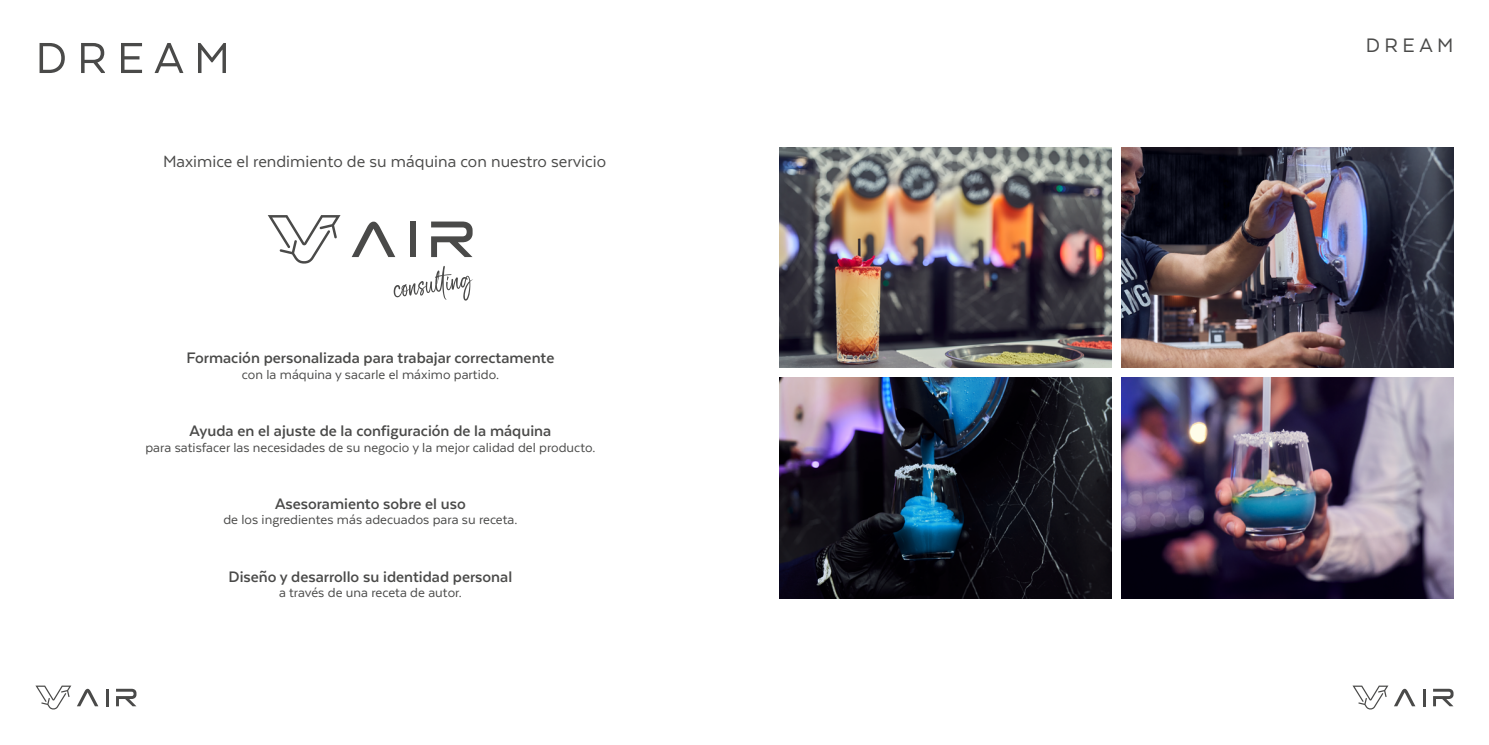
<style>
.page{position:relative;width:1489px;height:745px;background:#fff}
.page>*{position:absolute;margin:0;border:0;box-sizing:border-box;transform-origin:0 0}
.t1{font:50px "Texta";letter-spacing:.2em;color:#4a4a49}
.t2{font:22.5px "Texta";letter-spacing:.2em;color:#4a4a49}
.t3{font:18.75px "Texta";color:#4a4a49}
.t4{font:700 17.5px "Texta";color:#4a4a49}
.t5{font:15px "Texta";color:#4a4a49}
</style>
<div class="page">
<svg style="left:77px;top:688px;width:21px;height:17px"></svg>
<hr style="left:106px;top:688px;width:3px;height:17px;background:#4a4a49">
<svg style="left:116px;top:688px;width:20px;height:17px"></svg>
<svg style="left:35px;top:685px;width:36px;height:24px"></svg>
<hr style="left:1422px;top:688px;width:3px;height:17px;background:#4a4a49">
<svg style="left:1433px;top:688px;width:20px;height:17px"></svg>
<svg style="left:1352px;top:685px;width:63px;height:24px"></svg>
<img style="left:780px;top:148px;width:331px;height:219px">
<svg style="left:351px;top:221px;width:44px;height:36px"></svg>
<div style="left:410px;top:221px;width:6px;height:36px;background:#4a4a49"></div>
<svg style="left:431px;top:221px;width:41px;height:36px"></svg>
<svg style="left:268px;top:215px;width:72px;height:48px"></svg>
<svg style="left:393px;top:266px;width:80px;height:34px"></svg>
<img style="left:1121px;top:377px;width:332px;height:221px">
<img style="left:1121px;top:148px;width:332px;height:219px">
<img style="left:780px;top:377px;width:331px;height:221px">
<h1 class="t1" style="left:35px;top:32px;width:196px">DREAM</h1>
<h2 class="t2" style="left:1365px;top:34px;width:89px">DREAM</h2>
<p class="t3" style="left:163px;top:151px;width:444px">Maximice el rendimiento de su máquina con nuestro servicio</p>
<p class="t4" style="left:186px;top:349px;width:369px">Formación personalizada para trabajar correctamente</p>
<p class="t5" style="left:242px;top:366px;width:258px">con la máquina y sacarle el máximo partido.</p>
<p class="t4" style="left:190px;top:421px;width:363px">Ayuda en el ajuste de la configuración de la máquina</p>
<p class="t5" style="left:145px;top:439px;width:451px">para satisfacer las necesidades de su negocio y la mejor calidad del producto.</p>
<p class="t4" style="left:275px;top:494px;width:192px">Asesoramiento sobre el uso</p>
<p class="t5" style="left:223px;top:512px;width:296px">de los ingredientes más adecuados para su receta.</p>
<p class="t4" style="left:229px;top:567px;width:285px">Diseño y desarrollo su identidad personal</p>
<p class="t5" style="left:279px;top:584px;width:184px">a través de una receta de autor.</p>
</div>
